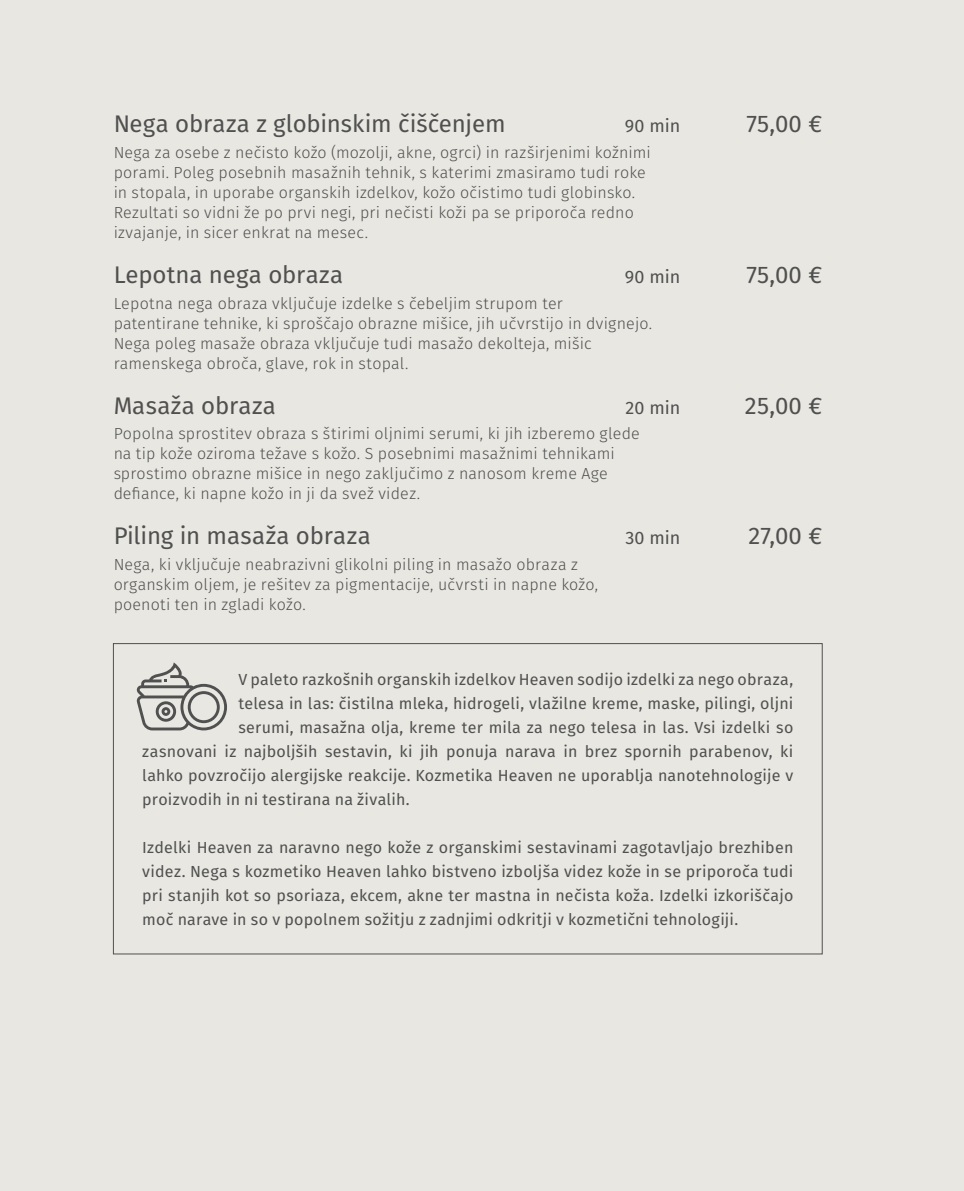
<style>
.page{position:relative;width:964px;height:1191px;background:#e8e7e1}
.page>*{position:absolute;margin:0;border:0;box-sizing:border-box;transform-origin:0 0}
.t1{font:24px "Fira Sans";letter-spacing:.005em;color:#58595b}
.t2{font:18px "Fira Sans";color:#58595b}
.t3{font:300 16px/20px "Fira Sans";letter-spacing:.015em;color:#58595b}
.t4{font:16px/24px "Fira Sans";letter-spacing:.015em;color:#58595b;text-align:justify}
</style>
<div class="page">
<svg style="left:137px;top:662px;width:90px;height:68px"></svg>
<h1 class="t1" style="left:113px;top:107px;width:394px">Nega obraza z globinskim čiščenjem</h1>
<p class="t2" style="left:625px;top:113px;width:57px">90 min</p>
<h1 class="t1" style="left:746px;top:107px;width:77px">75,00 €</h1>
<p class="t3" style="left:113px;top:143px;width:539px">Nega za osebe z nečisto kožo (mozolji, akne, ogrci) in razširjenimi kožnimi porami. Poleg posebnih masažnih tehnik, s katerimi zmasiramo tudi roke in stopala, in uporabe organskih izdelkov, kožo očistimo tudi globinsko.<br>Rezultati so vidni že po prvi negi, pri nečisti koži pa se priporoča redno izvajanje, in sicer enkrat na mesec.</p>
<h1 class="t1" style="left:113px;top:258px;width:231px">Lepotna nega obraza</h1>
<p class="t2" style="left:625px;top:264px;width:57px">90 min</p>
<h1 class="t1" style="left:746px;top:258px;width:77px">75,00 €</h1>
<p class="t3" style="left:113px;top:294px;width:540px">Lepotna nega obraza vključuje izdelke s čebeljim strupom ter patentirane tehnike, ki sproščajo obrazne mišice, jih učvrstijo in dvignejo.<br>Nega poleg masaže obraza vključuje tudi masažo dekolteja, mišic ramenskega obroča, glave, rok in stopal.</p>
<h1 class="t1" style="left:113px;top:388px;width:164px">Masaža obraza</h1>
<p class="t2" style="left:625px;top:395px;width:56px">20 min</p>
<h1 class="t1" style="left:745px;top:388px;width:79px">25,00 €</h1>
<p class="t3" style="left:113px;top:425px;width:528px">Popolna sprostitev obraza s štirimi oljnimi serumi, ki jih izberemo glede na tip kože oziroma težave s kožo. S posebnimi masažnimi tehnikami sprostimo obrazne mišice in nego zaključimo z nanosom kreme Age defiance, ki napne kožo in ji da svež videz.</p>
<h1 class="t1" style="left:113px;top:519px;width:259px">Piling in masaža obraza</h1>
<p class="t2" style="left:625px;top:525px;width:57px">30 min</p>
<h1 class="t1" style="left:748px;top:519px;width:75px">27,00 €</h1>
<p class="t3" style="left:113px;top:556px;width:486px">Nega, ki vključuje neabrazivni glikolni piling in masažo obraza z organskim oljem, je rešitev za pigmentacije, učvrsti in napne kožo, poenoti ten in zgladi kožo.</p>
<p class="t4" style="left:238px;top:668px;width:556px">V paleto razkošnih organskih izdelkov Heaven sodijo izdelki za nego obraza,</p>
<p class="t4" style="left:238px;top:692px;width:556px">telesa in las: čistilna mleka, hidrogeli, vlažilne kreme, maske, pilingi, oljni</p>
<p class="t4" style="left:238px;top:716px;width:556px">serumi, masažna olja, kreme ter mila za nego telesa in las. Vsi izdelki so</p>
<p class="t4" style="left:142px;top:740px;width:653px">zasnovani iz najboljših sestavin, ki jih ponuja narava in brez spornih parabenov, ki</p>
<p class="t4" style="left:142px;top:764px;width:652px">lahko povzročijo alergijske reakcije. Kozmetika Heaven ne uporablja nanotehnologije v</p>
<p class="t4" style="left:142px;top:788px;width:269px">proizvodih in ni testirana na živalih.</p>
<p class="t4" style="left:142px;top:836px;width:652px">Izdelki Heaven za naravno nego kože z organskimi sestavinami zagotavljajo brezhiben videz. Nega s kozmetiko Heaven lahko bistveno izboljša videz kože in se priporoča tudi pri stanjih kot so psoriaza, ekcem, akne ter mastna in nečista koža. Izdelki izkoriščajo moč narave in so v popolnem sožitju z zadnjimi odkritji v kozmetični tehnologiji.</p>
</div>
